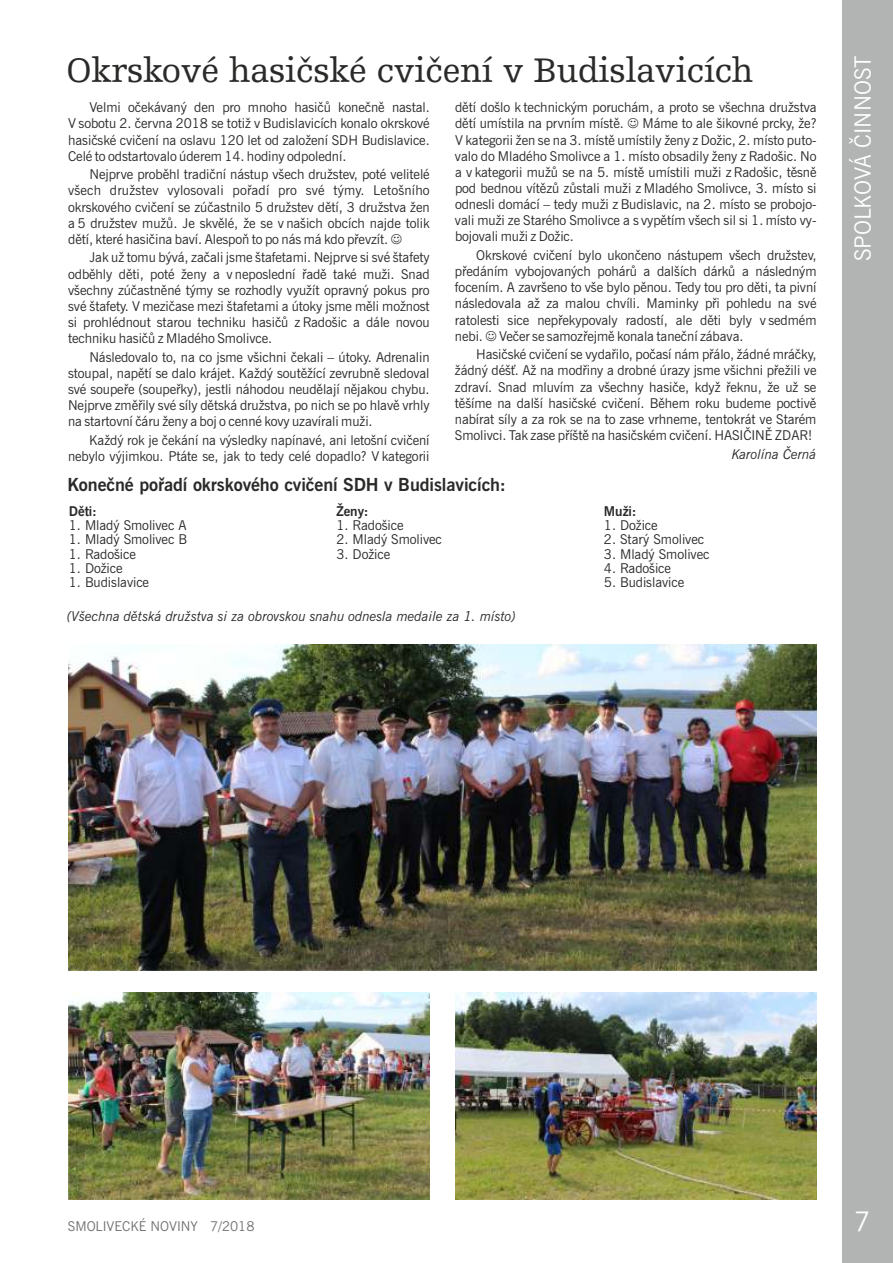
<style>
.page{position:relative;width:893px;height:1263px;background:#fff}
.page>*{position:absolute;margin:0;border:0;box-sizing:border-box;transform-origin:0 0}
.t1{font:36px "Humanist Slabserif 712 AT";letter-spacing:-.005em;color:#2b2a29}
.t2{font:27px "News Gothic AT";color:#fefefe}
.t3{font:22.5px "News Gothic AT";color:#fefefe}
.t4{font:700 18px "News Gothic AT";letter-spacing:-.005em;color:#2b2a29}
.t5{font:13.5px/16.2px "News Gothic AT";letter-spacing:-.005em;color:#2b2a29;text-align:justify}
.t6{font:italic 13.5px "News Gothic AT";letter-spacing:-.005em;color:#2b2a29}
.t7{font:13.5px "News Gothic AT";color:#727271}
.t8{font:700 13.5px "News Gothic AT";letter-spacing:-.005em;color:#2b2a29}
</style>
<div class="page">
<div style="left:842px;top:0;width:51px;height:1263px;background:#b2b3b3"></div>
<img style="left:68px;top:992px;width:362px;height:207px">
<img style="left:455px;top:992px;width:362px;height:207px">
<img style="left:68px;top:644px;width:748px;height:326px">
<h1 class="t1" style="left:66px;top:56px;width:689px">Okrskové hasičské cvičení v Budislavicích</h1>
<p class="t5" style="left:68px;top:100px;width:363px;text-indent:21px">Velmi očekávaný den pro mnoho hasičů konečně nastal.<br>V sobotu 2. června 2018 se totiž v Budislavicích konalo okrskové hasičské cvičení na oslavu 120 let od založení SDH Budislavice.<br>Celé to odstartovalo úderem 14. hodiny odpolední.</p>
<p class="t5" style="left:68px;top:168px;width:363px;text-indent:21px">Nejprve proběhl tradiční nástup všech družstev, poté velitelé všech družstev vylosovali pořadí pro své týmy. Letošního okrskového cvičení se zúčastnilo 5 družstev dětí, 3 družstva žen a 5 družstev mužů. Je skvělé, že se v našich obcích najde tolik dětí, které hasičina baví. Alespoň to po nás má kdo převzít.</p>
<p class="t5" style="left:68px;top:251px;width:363px;text-indent:21px">Jak už tomu bývá, začali jsme štafetami. Nejprve si své štafety odběhly děti, poté ženy a v neposlední řadě také muži. Snad všechny zúčastněné týmy se rozhodly využít opravný pokus pro své štafety. V mezičase mezi štafetami a útoky jsme měli možnost si prohlédnout starou techniku hasičů z Radošic a dále novou techniku hasičů z Mladého Smolivce.</p>
<p class="t5" style="left:68px;top:350px;width:363px;text-indent:21px">Následovalo to, na co jsme všichni čekali – útoky. Adrenalin stoupal, napětí se dalo krájet. Každý soutěžící zevrubně sledoval své soupeře (soupeřky), jestli náhodou neudělají nějakou chybu.<br>Nejprve změřily své síly dětská družstva, po nich se po hlavě vrhly na startovní čáru ženy a boj o cenné kovy uzavírali muži.</p>
<p class="t5" style="left:68px;top:433px;width:363px;text-align:right">Každý rok je čekání na výsledky napínavé, ani letošní cvičení nebylo výjimkou. Ptáte se, jak to tedy celé dopadlo? V kategorii</p>
<p class="t5" style="left:455px;top:100px;width:363px">dětí došlo k technickým poruchám, a proto se všechna družstva dětí umístila na prvním místě.</p>
<p class="t5" style="left:455px;top:117px;width:363px;text-indent:188px">Máme to ale šikovné prcky, že?<br>V kategorii žen se na 3. místě umístily ženy z Dožic, 2. místo puto&shy;valo do Mladého Smolivce a 1. místo obsadily ženy z Radošic. No a v kategorii mužů se na 5. místě umístili muži z Radošic, těsně pod bednou vítězů zůstali muži z Mladého Smolivce, 3. místo si odnesli domácí – tedy muži z Budislavic, na 2. místo se probojo&shy;vali muži ze Starého Smolivce a s vypětím všech sil si 1. místo vy&shy;bojovali muži z Dožic.</p>
<p class="t5" style="left:455px;top:248px;width:363px;text-indent:21px">Okrskové cvičení bylo ukončeno nástupem všech družstev, předáním vybojovaných pohárů a dalších dárků a následným focením. A završeno to vše bylo pěnou. Tedy tou pro děti, ta pivní následovala až za malou chvíli. Maminky při pohledu na své ratolesti sice nepřekypovaly radostí, ale děti byly v sedmém nebi. Večer se samozřejmě konala taneční zábava.</p>
<p class="t5" style="left:455px;top:348px;width:363px;text-indent:21px">Hasičské cvičení se vydařilo, počasí nám přálo, žádné mráčky, žádný déšť. Až na modřiny a drobné úrazy jsme všichni přežili ve zdraví. Snad mluvím za všechny hasiče, když řeknu, že už se těšíme na další hasičské cvičení. Během roku budeme poctivě nabírat síly a za rok se na to zase vrhneme, tentokrát ve Starém Smolivci. Tak zase příště na hasičském cvičení. HASIČINĚ ZDAR!</p>
<p class="t6" style="left:732px;top:449px;width:86px">Karolína Černá</p>
<h3 class="t4" style="left:67px;top:478px;width:440px">Konečné pořadí okrskového cvičení SDH v Budislavicích:</h3>
<p class="t8" style="left:69px;top:506px;width:29px">Děti:</p>
<p class="t5" style="left:69px;top:518px;width:119px">1. Mladý Smolivec A</p>
<p class="t5" style="left:69px;top:533px;width:120px">1. Mladý Smolivec B</p>
<p class="t5" style="left:69px;top:547px;width:69px">1. Radošice</p>
<p class="t5" style="left:69px;top:561px;width:55px">1. Dožice</p>
<p class="t5" style="left:69px;top:575px;width:82px">1. Budislavice</p>
<p class="t8" style="left:336px;top:506px;width:34px">Ženy:</p>
<p class="t5" style="left:336px;top:518px;width:69px">1. Radošice</p>
<p class="t5" style="left:336px;top:533px;width:107px">2. Mladý Smolivec</p>
<p class="t5" style="left:336px;top:547px;width:55px">3. Dožice</p>
<p class="t8" style="left:604px;top:506px;width:34px">Muži:</p>
<p class="t5" style="left:604px;top:518px;width:55px">1. Dožice</p>
<p class="t5" style="left:604px;top:533px;width:102px">2. Starý Smolivec</p>
<p class="t5" style="left:604px;top:547px;width:107px">3. Mladý Smolivec</p>
<p class="t5" style="left:604px;top:561px;width:69px">4. Radošice</p>
<p class="t5" style="left:604px;top:575px;width:82px">5. Budislavice</p>
<p class="t6" style="left:67px;top:611px;width:451px">(Všechna dětská družstva si za obrovskou snahu odnesla medaile za 1. místo)</p>
<h3 class="t3" style="left:855px;top:261px;width:207px;rotate:-90deg">SPOLKOVÁ ČINNOST</h3>
<p class="t7" style="left:68px;top:1221px;width:188px">SMOLIVECKÉ NOVINY 7/2018</p>
<h2 class="t2" style="left:854px;top:1211px;width:18px">7</h2>
</div>
